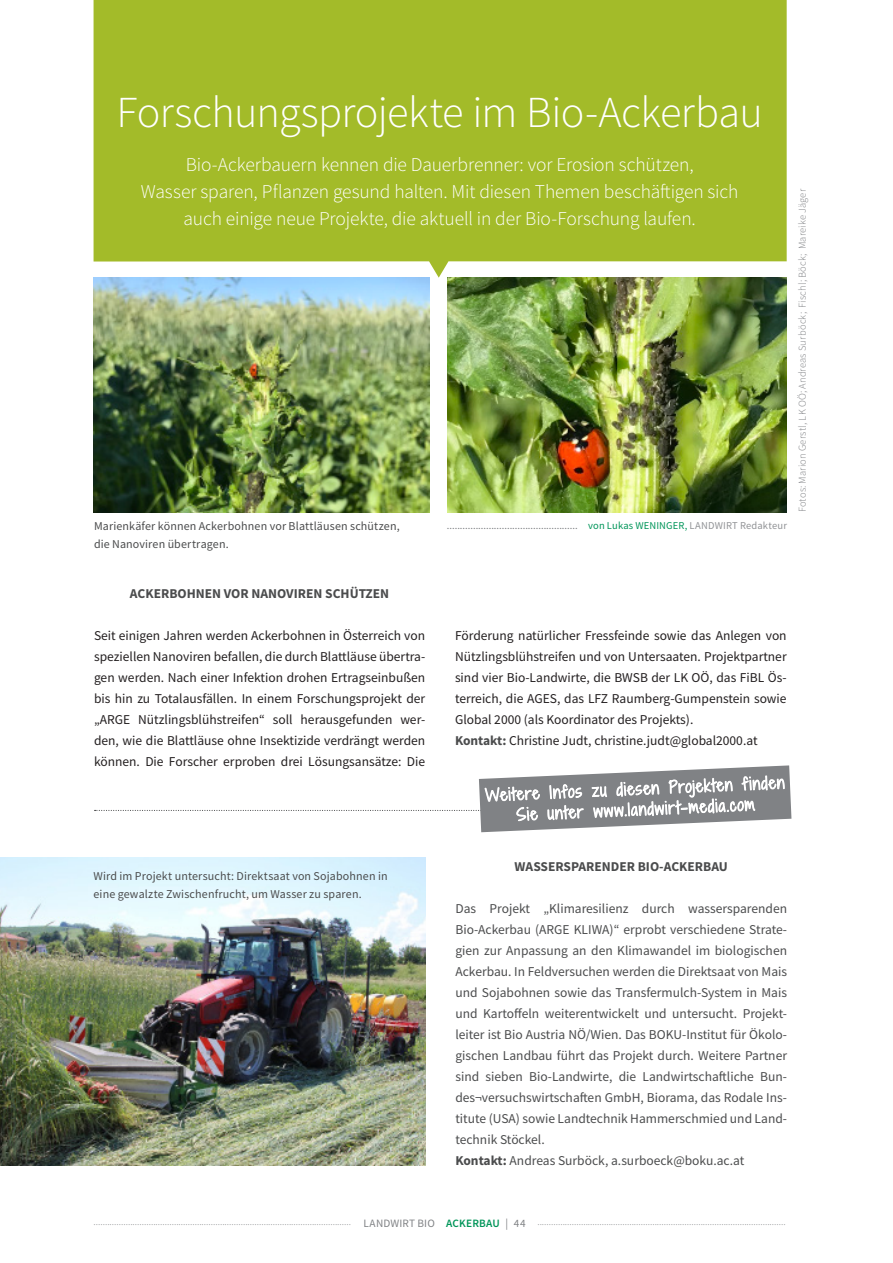
<style>
.page{position:relative;width:893px;height:1263px;background:#fff}
.page>*{position:absolute;margin:0;border:0;box-sizing:border-box;transform-origin:0 0}
.t1{font:300 44.25px "Source Sans Pro";letter-spacing:-.015em;color:#fff}
.t2{font:300 19.5px/27px "Source Sans Pro";letter-spacing:-.01em;color:#fff;text-align:center}
.t3{font:13.5px/21px "Source Sans Pro";color:#231f20;text-align:justify}
.t4{font:13.5px/21px "Source Sans Pro";color:#4b4c4d}
.t5{font:700 13.5px "Source Sans Pro";color:#4b4c4d}
.t6{font:12px/18px "Source Sans Pro";letter-spacing:.01em;color:#4b4c4d}
.t7{font:300 10.5px "Source Sans Pro";letter-spacing:.015em;color:#808285}
.t8{font:10.5px "Source Sans Pro";letter-spacing:.015em;color:#009559}
.s1{color:#919396}
.s2{font-weight:700;color:#4b4c4d}
.s3{font-weight:700}
.s4{font-weight:400;font-size:11.25px}
.s5{font-weight:600;font-size:11.25px;color:#009559}
</style>
<div class="page">
<img style="left:447px;top:278px;width:340px;height:234px">
<div style="left:94px;top:0;width:693px;height:278px;background:#a3bb29"></div>
<img style="left:94px;top:277px;width:336px;height:235px">
<img style="left:0;top:857px;width:425px;height:308px">
<svg style="left:95px;top:765px;width:696px;height:67px"></svg>
<h1 class="t1" style="left:117px;top:85px;width:648px">Forschungsprojekte im Bio-Ackerbau</h1>
<h2 class="t2" style="left:141px;top:151px;width:599px">Bio-Ackerbauern kennen die Dauerbrenner: vor Erosion schützen,<br>Wasser sparen, Pflanzen gesund halten. Mit diesen Themen beschäftigen sich auch einige neue Projekte, die aktuell in der Bio-Forschung laufen.</h2>
<p class="t6" style="left:94px;top:517px;width:307px">Marienkäfer können Ackerbohnen vor Blattläusen schützen, die Nanoviren übertragen.</p>
<p class="t8" style="left:588px;top:519px;width:200px">von Lukas WENINGER, <span class="s1">LANDWIRT Redakteur</span></p>
<p class="t7" style="left:796px;top:512px;width:325px;rotate:-90deg">Fotos: Marion Gerstl, LK OÖ; Andreas Surböck; Fischl; Böck; Mareike Jäger</p>
<p class="t5" style="left:130px;top:584px;width:261px">ACKERBOHNEN VOR NANOVIREN SCHÜTZEN</p>
<p class="t3" style="left:94px;top:624px;width:333px">Seit einigen Jahren werden Ackerbohnen in Österreich von speziellen Nanoviren befallen, die durch Blattläuse übertra&shy;gen werden. Nach einer Infektion drohen Ertragseinbußen bis hin zu Totalausfällen. In einem Forschungsprojekt der „ARGE Nützlingsblühstreifen“ soll herausgefunden wer&shy;den, wie die Blattläuse ohne Insektizide verdrängt werden können. Die Forscher erproben drei Lösungsansätze: Die</p>
<p class="t3" style="left:455px;top:624px;width:333px;text-align:left">Förderung natürlicher Fressfeinde sowie das Anlegen von Nützlingsblühstreifen und von Untersaaten. Projektpartner sind vier Bio-Landwirte, die BWSB der LK OÖ, das FiBL Ös&shy;terreich, die AGES, das LFZ Raumberg-Gumpenstein sowie Global 2000 (als Koordinator des Projekts).<br><span class="s2">Kontakt:</span> Christine Judt, christine.judt@global2000.at</p>
<p class="t6" style="left:94px;top:867px;width:296px">Wird im Projekt untersucht: Direktsaat von Sojabohnen in eine gewalzte Zwischenfrucht, um Wasser zu sparen.</p>
<p class="t5" style="left:515px;top:857px;width:215px">WASSERSPARENDER BIO-ACKERBAU</p>
<p class="t4" style="left:455px;top:898px;width:333px">Das Projekt „Klimaresilienz durch wassersparenden Bio-Ackerbau (ARGE KLIWA)“ erprobt verschiedene Strate&shy;gien zur Anpassung an den Klimawandel im biologischen Ackerbau. In Feldversuchen werden die Direktsaat von Mais und Sojabohnen sowie das Transfermulch-System in Mais und Kartoffeln weiterentwickelt und untersucht. Projekt&shy;leiter ist Bio Austria NÖ/Wien. Das BOKU-Institut für Ökolo&shy;gischen Landbau führt das Projekt durch. Weitere Partner sind sieben Bio-Landwirte, die Landwirtschaftliche Bun&shy;des¬versuchswirtschaften GmbH, Biorama, das Rodale Ins&shy;titute (USA) sowie Landtechnik Hammerschmied und Land&shy;technik Stöckel.<br><span class="s3">Kontakt:</span> Andreas Surböck, a.surboeck@boku.ac.at</p>
<p class="t7" style="left:94px;top:1215px;width:434px">................................................................................................................ <span class="s4">LANDWIRT BIO</span> <span class="s5">ACKERBAU</span> <span class="s4">| 44</span></p>
</div>
